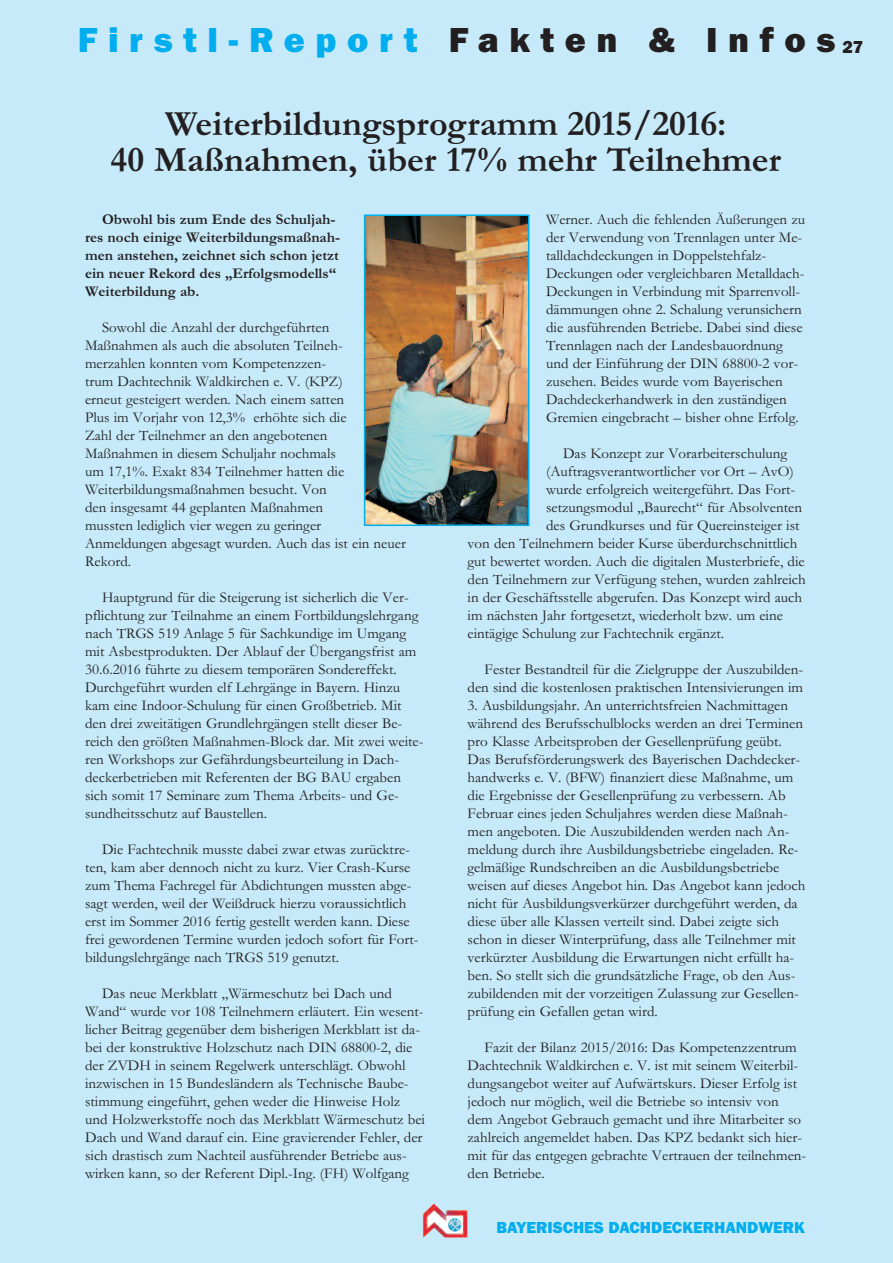
<style>
.page{position:relative;width:893px;height:1263px;background:#c6eafa}
.page>*{position:absolute;margin:0;border:0;box-sizing:border-box;transform-origin:0 0}
.t1{font:700 36px/36px "Garamond";color:#231f20;text-align:center}
.t2{font:800 36px "Franklin Gothic";letter-spacing:.295em;color:#00aeef}
.t3{font:800 16.5px "Franklin Gothic";color:#00aeef}
.t4{font:15px/18px "Garamond";color:#231f20}
.t5{font:700 15px/18px "Garamond";color:#231f20}
.s1{color:#231f20}
.s2{font-size:18px;color:#231f20}
</style>
<div class="page">
<img style="left:423px;top:1203px;width:44px;height:35px">
<img style="left:367px;top:217px;width:159px;height:306px">
<div style="left:364px;top:214px;width:165px;height:312px;border:2px solid #00aeef"></div>
<h1 class="t2" style="left:78px;top:18px;width:787px">Firstl-Report <span class="s1">Fakten &amp; Infos</span><span class="s2">27</span></h1>
<h1 class="t1" style="left:111px;top:105px;width:672px">Weiterbildungsprogramm 2015/2016:<br>40 Maßnahmen, über 17% mehr Teilnehmer</h1>
<p class="t5" style="left:85px;top:210px;width:257px;text-indent:17px">Obwohl bis zum Ende des Schuljah&shy;res noch einige Weiterbildungsmaßnah&shy;men anstehen, zeichnet sich schon jetzt ein neuer Rekord des „Erfolgsmodells“ Weiterbildung ab.</p>
<p class="t4" style="left:85px;top:318px;width:323px;text-indent:17px">Sowohl die Anzahl der durchgeführten<br>Maßnahmen als auch die absoluten Teilneh&shy;merzahlen konnten vom Kompetenzzen-<br>trum Dachtechnik Waldkirchen e. V. (KPZ)<br>erneut gesteigert werden. Nach einem satten<br>Plus im Vorjahr von 12,3% erhöhte sich die<br>Zahl der Teilnehmer an den angebotenen<br>Maßnahmen in diesem Schuljahr nochmals<br>um 17,1%. Exakt 834 Teilnehmer hatten die Weiterbildungsmaßnahmen besucht. Von<br>den insgesamt 44 geplanten Maßnahmen<br>mussten lediglich vier wegen zu geringer Anmeldungen abgesagt wurden. Auch das ist ein neuer Rekord.</p>
<p class="t4" style="left:85px;top:588px;width:340px;text-indent:17px">Hauptgrund für die Steigerung ist sicherlich die Ver&shy;pflichtung zur Teilnahme an einem Fortbildungslehrgang nach TRGS 519 Anlage 5 für Sachkundige im Umgang mit Asbestprodukten. Der Ablauf der Übergangsfrist am 30.6.2016 führte zu diesem temporären Sondereffekt.<br>Durchgeführt wurden elf Lehrgänge in Bayern. Hinzu kam eine Indoor-Schulung für einen Großbetrieb. Mit den drei zweitätigen Grundlehrgängen stellt dieser Be&shy;reich den größten Maßnahmen-Block dar. Mit zwei weite&shy;ren Workshops zur Gefährdungsbeurteilung in Dach&shy;deckerbetrieben mit Referenten der BG BAU ergaben sich somit 17 Seminare zum Thema Arbeits- und Ge&shy;sundheitsschutz auf Baustellen.</p>
<p class="t4" style="left:85px;top:840px;width:335px;text-indent:17px">Die Fachtechnik musste dabei zwar etwas zurücktre&shy;ten, kam aber dennoch nicht zu kurz. Vier Crash-Kurse zum Thema Fachregel für Abdichtungen mussten abge&shy;sagt werden, weil der Weißdruck hierzu voraussichtlich erst im Sommer 2016 fertig gestellt werden kann. Diese frei gewordenen Termine wurden jedoch sofort für Fort&shy;bildungslehrgänge nach TRGS 519 genutzt.</p>
<p class="t4" style="left:85px;top:984px;width:341px;text-indent:17px">Das neue Merkblatt „Wärmeschutz bei Dach und Wand“ wurde vor 108 Teilnehmern erläutert. Ein wesent&shy;licher Beitrag gegenüber dem bisherigen Merkblatt ist da&shy;bei der konstruktive Holzschutz nach DIN 68800-2, die der ZVDH in seinem Regelwerk unterschlägt. Obwohl inzwischen in 15 Bundesländern als Technische Baube&shy;stimmung eingeführt, gehen weder die Hinweise Holz und Holzwerkstoffe noch das Merkblatt Wärmeschutz bei Dach und Wand darauf ein. Eine gravierender Fehler, der sich drastisch zum Nachteil ausführender Betriebe aus&shy;wirken kann, so der Referent Dipl.-Ing. (FH) Wolfgang</p>
<p class="t4" style="left:546px;top:210px;width:261px">Werner. Auch die fehlenden Äußerungen zu der Verwendung von Trennlagen unter Me&shy;talldachdeckungen in Doppelstehfalz-Deckungen oder vergleichbaren Metalldach-Deckungen in Verbindung mit Sparrenvoll&shy;dämmungen ohne 2. Schalung verunsichern die ausführenden Betriebe. Dabei sind diese Trennlagen nach der Landesbauordnung und der Einführung der DIN 68800-2 vor&shy;zusehen. Beides wurde vom Bayerischen Dachdeckerhandwerk in den zuständigen Gremien eingebracht – bisher ohne Erfolg.</p>
<p class="t4" style="left:563px;top:444px;width:226px">Das Konzept zur Vorarbeiterschulung</p>
<p class="t4" style="left:546px;top:462px;width:249px">(Auftragsverantwortlicher vor Ort – AvO)</p>
<p class="t4" style="left:546px;top:480px;width:251px">wurde erfolgreich weitergeführt. Das Fort-</p>
<p class="t4" style="left:546px;top:498px;width:257px">setzungsmodul „Baurecht“ für Absolventen</p>
<p class="t4" style="left:546px;top:516px;width:255px">des Grundkurses und für Quereinsteiger ist</p>
<p class="t4" style="left:468px;top:534px;width:331px">von den Teilnehmern beider Kurse überdurchschnittlich</p>
<p class="t4" style="left:468px;top:552px;width:339px">gut bewertet worden. Auch die digitalen Musterbriefe, die</p>
<p class="t4" style="left:468px;top:570px;width:340px">den Teilnehmern zur Verfügung stehen, wurden zahlreich</p>
<p class="t4" style="left:468px;top:588px;width:336px">in der Geschäftsstelle abgerufen. Das Konzept wird auch</p>
<p class="t4" style="left:468px;top:606px;width:317px">im nächsten Jahr fortgesetzt, wiederholt bzw. um eine</p>
<p class="t4" style="left:468px;top:624px;width:258px">eintägige Schulung zur Fachtechnik ergänzt.</p>
<p class="t4" style="left:468px;top:660px;width:337px;text-align:right">Fester Bestandteil für die Zielgruppe der Auszubilden&shy;den sind die kostenlosen praktischen Intensivierungen im</p>
<p class="t4" style="left:468px;top:696px;width:339px">3. Ausbildungsjahr. An unterrichtsfreien Nachmittagen während des Berufsschulblocks werden an drei Terminen pro Klasse Arbeitsproben der Gesellenprüfung geübt.<br>Das Berufsförderungswerk des Bayerischen Dachdecker&shy;handwerks e. V. (BFW) finanziert diese Maßnahme, um die Ergebnisse der Gesellenprüfung zu verbessern. Ab Februar eines jeden Schuljahres werden diese Maßnah&shy;men angeboten. Die Auszubildenden werden nach An&shy;meldung durch ihre Ausbildungsbetriebe eingeladen. Re&shy;gelmäßige Rundschreiben an die Ausbildungsbetriebe weisen auf dieses Angebot hin. Das Angebot kann jedoch nicht für Ausbildungsverkürzer durchgeführt werden, da diese über alle Klassen verteilt sind. Dabei zeigte sich schon in dieser Winterprüfung, dass alle Teilnehmer mit verkürzter Ausbildung die Erwartungen nicht erfüllt ha&shy;ben. So stellt sich die grundsätzliche Frage, ob den Aus&shy;zubildenden mit der vorzeitigen Zulassung zur Gesellen&shy;prüfung ein Gefallen getan wird.</p>
<p class="t4" style="left:468px;top:1038px;width:340px;text-indent:17px">Fazit der Bilanz 2015/2016: Das Kompetenzzentrum Dachtechnik Waldkirchen e. V. ist mit seinem Weiterbil&shy;dungsangebot weiter auf Aufwärtskurs. Dieser Erfolg ist jedoch nur möglich, weil die Betriebe so intensiv von dem Angebot Gebrauch gemacht und ihre Mitarbeiter so zahlreich angemeldet haben. Das KPZ bedankt sich hier&shy;mit für das entgegen gebrachte Vertrauen der teilnehmen&shy;den Betriebe.</p>
<p class="t3" style="left:496px;top:1218px;width:310px">BAYERISCHES DACHDECKERHANDWERK</p>
</div>
